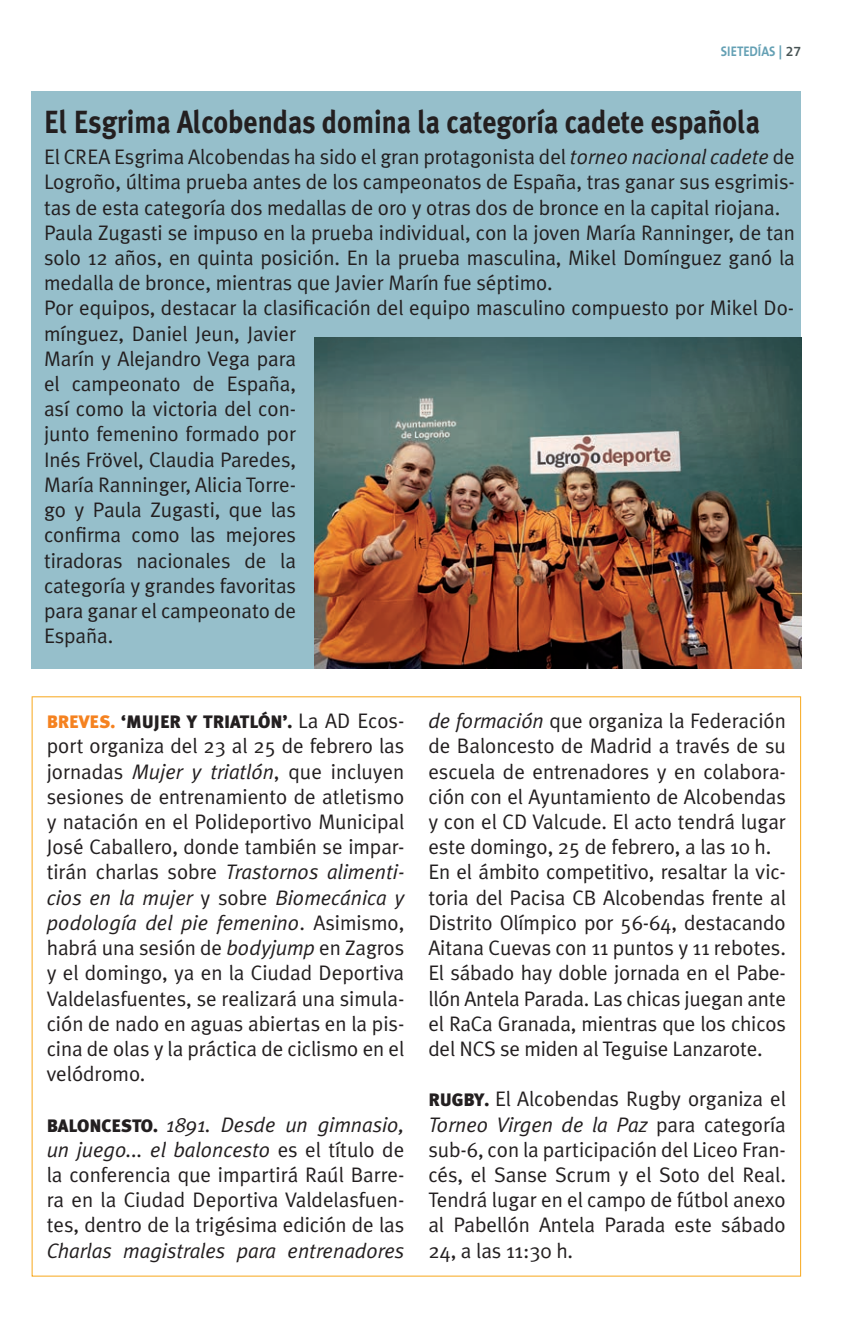
<style>
.page{position:relative;width:846px;height:1321px;background:#fff}
.page>*{position:absolute;margin:0;border:0;box-sizing:border-box;transform-origin:0 0}
.t1{font:700 32px "Meta Plus";color:#231f20;scale:.87 1}
.t2{font:21px/25.2px "Meta Plus Normal";letter-spacing:-.005em;color:#231f20;text-align:justify}
.t3{font:italic 21px "Meta Plus Normal";letter-spacing:-.005em;color:#231f20}
.t4{font:900 18px "Meta Plus";letter-spacing:-.005em;color:#231f20}
.t5{font:700 14px "The Sans B7";color:#64a0b4;scale:.9 1}
.s1{font-family:"The Sans B6";font-weight:600;color:#475354}
.s2{font-style:italic}
.s3{color:#f58220}
.s4{font-family:"Meta Plus Normal";font-weight:400;font-size:21px}
.s5{font-family:"Meta Plus";font-weight:900;font-size:18px}
</style>
<div class="page">
<svg style="left:32px;top:696px;width:769px;height:580px"></svg>
<div style="left:32px;top:91px;width:769px;height:577px;background:#96bfcb"></div>
<img style="left:315px;top:338px;width:486px;height:330px">
<p class="t5" style="left:721px;top:44px;width:91px">SIETEDÍAS | <span class="s1">27</span></p>
<h1 class="t1" style="left:44px;top:104px;width:824px">El Esgrima Alcobendas domina la categoría cadete española</h1>
<p class="t2" style="left:44px;top:144px;width:752px;text-align:left">El CREA Esgrima Alcobendas ha sido el gran protagonista del <span class="s2">torneo nacional cadete</span> de Logroño, última prueba antes de los campeonatos de España, tras ganar sus esgrimis&shy;tas de esta categoría dos medallas de oro y otras dos de bronce en la capital riojana.<br>Paula Zugasti se impuso en la prueba individual, con la joven María Ranninger, de tan solo 12 años, en quinta posición. En la prueba masculina, Mikel Domínguez ganó la medalla de bronce, mientras que Javier Marín fue séptimo.<br>Por equipos, destacar la clasificación del equipo masculino compuesto por Mikel Do&shy;mínguez, Daniel Jeun, Javier<br>Marín y Alejandro Vega para<br>el campeonato de España,<br>así como la victoria del con-<br>junto femenino formado por<br>Inés Frövel, Claudia Paredes,<br>María Ranninger, Alicia Torre-<br>go y Paula Zugasti, que las<br>confirma como las mejores<br>tiradoras nacionales de la<br>categoría y grandes favoritas<br>para ganar el campeonato de<br>España.</p>
<p class="t4" style="left:47px;top:711px;width:359px"><span class="s3">BREVES.</span> ‘MUJER Y TRIATLÓN’. <span class="s4">La AD Ecos-</span></p>
<p class="t2" style="left:47px;top:733px;width:359px">port organiza del 23 al 25 de febrero las jornadas <span class="s2">Mujer y triatlón</span>, que incluyen sesiones de entrenamiento de atletismo y natación en el Polideportivo Municipal José Caballero, donde también se impar&shy;tirán charlas sobre <span class="s2">Trastornos alimenti&shy;cios en la mujer</span> y sobre <span class="s2">Biomecánica y podología del pie femenino</span>. Asimismo, habrá una sesión de <span class="s2">bodyjump</span> en Zagros y el domingo, ya en la Ciudad Deportiva Valdelasfuentes, se realizará una simula&shy;ción de nado en aguas abiertas en la pis&shy;cina de olas y la práctica de ciclismo en el velódromo.</p>
<p class="t2" style="left:47px;top:1111px;width:359px"><span class="s5">BALONCESTO.</span> <span class="s2">1891. Desde un gimnasio, un juego... el baloncesto</span> es el título de la conferencia que impartirá Raúl Barre&shy;ra en la Ciudad Deportiva Valdelasfuen&shy;tes, dentro de la trigésima edición de las</p>
<p class="t3" style="left:47px;top:1237px;width:359px">Charlas magistrales para entrenadores</p>
<p class="t2" style="left:428px;top:708px;width:359px;text-align:left"><span class="s2">de formación</span> que organiza la Federación de Baloncesto de Madrid a través de su escuela de entrenadores y en colabora&shy;ción con el Ayuntamiento de Alcobendas y con el CD Valcude. El acto tendrá lugar este domingo, 25 de febrero, a las 10 h.<br>En el ámbito competitivo, resaltar la vic&shy;toria del Pacisa CB Alcobendas frente al Distrito Olímpico por 56-64, destacando Aitana Cuevas con 11 puntos y 11 rebotes.<br>El sábado hay doble jornada en el Pabe&shy;llón Antela Parada. Las chicas juegan ante el RaCa Granada, mientras que los chicos del NCS se miden al Teguise Lanzarote.</p>
<p class="t2" style="left:428px;top:1086px;width:359px"><span class="s5">RUGBY.</span> El Alcobendas Rugby organiza el <span class="s2">Torneo Virgen de la Paz</span> para categoría sub-6, con la participación del Liceo Fran&shy;cés, el Sanse Scrum y el Soto del Real.<br>Tendrá lugar en el campo de fútbol anexo al Pabellón Antela Parada este sábado 24, a las 11:30 h.</p>
</div>
